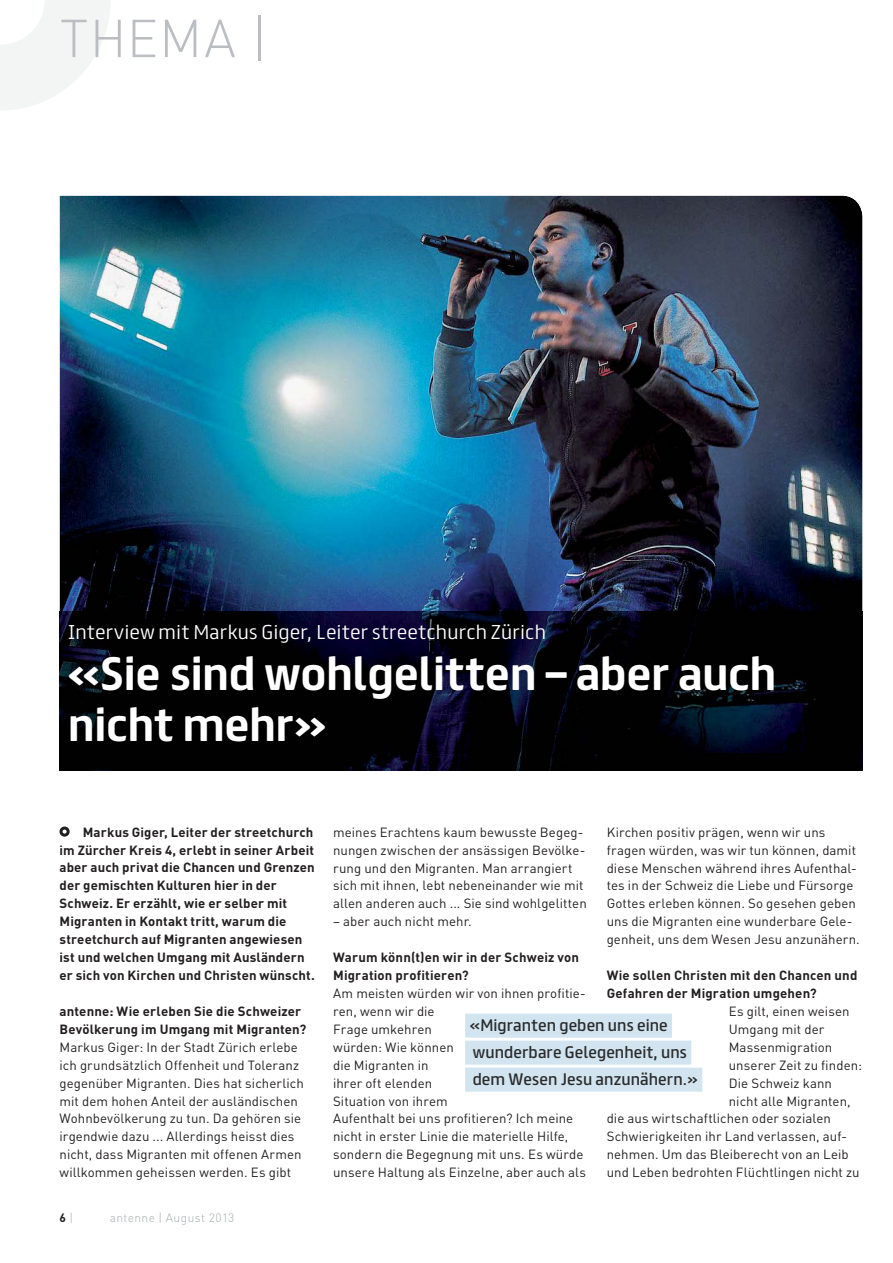
<style>
.page{position:relative;width:893px;height:1263px;background:#fff}
.page>*{position:absolute;margin:0;border:0;box-sizing:border-box;transform-origin:0 0}
.t1{font:300 52.5px "DINOT";letter-spacing:.025em;color:#babdc1}
.t2{font:700 42px/51px "FS Truman";letter-spacing:-.005em;color:#fff}
.t3{font:300 18px "FS Truman";letter-spacing:.01em;color:#fff}
.t4{font:15px/27px "FS Truman";letter-spacing:.005em;color:#2a2b2b}
.t5{font:13.2px/18px "DINOT";letter-spacing:.005em;color:#231f20}
.t6{font:700 13.2px/18px "DINOT";letter-spacing:.01em;color:#231f20}
.t7{font:300 12px "DINOT";letter-spacing:.035em;color:#a6aaae}
.t8{font:700 12px "DINOT";color:#231f20}
.s1{font-weight:300;color:#a6aaae}
</style>
<div class="page">
<svg style="left:0;top:0;width:110px;height:110px"></svg>
<div style="left:60px;top:827px;width:10px;height:10px;border:3px solid #231f20;border-radius:50%"></div>
<img style="left:60px;top:196px;width:802px;height:416px">
<img style="left:60px;top:612px;width:802px;height:159px">
<div style="left:465px;top:1014px;width:207px;height:24px;background:#d1e4f0"></div>
<div style="left:465px;top:1041px;width:226px;height:24px;background:#d1e4f0"></div>
<div style="left:465px;top:1068px;width:237px;height:24px;background:#d1e4f0"></div>
<h1 class="t1" style="left:60px;top:20px;width:210px">THEMA |</h1>
<h3 class="t3" style="left:68px;top:623px;width:479px">Interview mit Markus Giger, Leiter streetchurch Zürich</h3>
<h2 class="t2" style="left:68px;top:653px;width:710px">«Sie sind wohlgelitten – aber auch nicht mehr»</h2>
<p class="t6" style="left:60px;top:824px;width:257px;text-indent:23px">Markus Giger, Leiter der streetchurch im Zürcher Kreis 4, erlebt in seiner Arbeit aber auch privat die Chancen und Grenzen der gemischten Kulturen hier in der Schweiz. Er erzählt, wie er selber mit Migranten in Kontakt tritt, warum die streetchurch auf Migranten angewiesen ist und welchen Umgang mit Ausländern er sich von Kirchen und Christen wünscht.</p>
<p class="t6" style="left:60px;top:1003px;width:248px">antenne: Wie erleben Sie die Schweizer<br>Bevölkerung im Umgang mit Migranten?</p>
<p class="t5" style="left:60px;top:1040px;width:246px">Markus Giger: In der Stadt Zürich erlebe ich grundsätzlich Offenheit und Toleranz gegenüber Migranten. Dies hat sicherlich mit dem hohen Anteil der ausländischen Wohnbevölkerung zu tun. Da gehören sie irgendwie dazu ... Allerdings heisst dies nicht, dass Migranten mit offenen Armen willkommen geheissen werden. Es gibt</p>
<p class="t8" style="left:60px;top:1214px;width:15px">6 <span class="s1">|</span></p>
<p class="t7" style="left:110px;top:1214px;width:126px">antenne | August 2013</p>
<p class="t5" style="left:333px;top:825px;width:255px">meines Erachtens kaum bewusste Begeg&shy;nungen zwischen der ansässigen Bevölke&shy;rung und den Migranten. Man arrangiert sich mit ihnen, lebt nebeneinander wie mit allen anderen auch ... Sie sind wohlgelitten</p>
<p class="t5" style="left:333px;top:914px;width:140px">– aber auch nicht mehr.</p>
<p class="t6" style="left:333px;top:950px;width:247px">Warum könn(t)en wir in der Schweiz von<br>Migration profitieren?</p>
<p class="t5" style="left:333px;top:986px;width:254px">Am meisten würden wir von ihnen profitie&shy;ren, wenn wir die<br>Frage umkehren<br>würden: Wie können<br>die Migranten in<br>ihrer oft elenden<br>Situation von ihrem<br>Aufenthalt bei uns profitieren? Ich meine nicht in erster Linie die materielle Hilfe, sondern die Begegnung mit uns. Es würde unsere Haltung als Einzelne, aber auch als</p>
<p class="t5" style="left:607px;top:825px;width:255px">Kirchen positiv prägen, wenn wir uns fragen würden, was wir tun können, damit diese Menschen während ihres Aufenthal&shy;tes in der Schweiz die Liebe und Fürsorge Gottes erleben können. So gesehen geben uns die Migranten eine wunderbare Gele&shy;genheit, uns dem Wesen Jesu anzunähern.</p>
<p class="t6" style="left:607px;top:967px;width:252px">Wie sollen Christen mit den Chancen und<br>Gefahren der Migration umgehen?</p>
<p class="t5" style="left:729px;top:1004px;width:122px">Es gilt, einen weisen</p>
<p class="t5" style="left:729px;top:1022px;width:97px">Umgang mit der</p>
<p class="t5" style="left:729px;top:1040px;width:105px">Massenmigration</p>
<p class="t5" style="left:729px;top:1058px;width:135px">unserer Zeit zu finden:</p>
<p class="t5" style="left:729px;top:1075px;width:105px">Die Schweiz kann</p>
<p class="t5" style="left:729px;top:1093px;width:123px">nicht alle Migranten,</p>
<p class="t5" style="left:607px;top:1111px;width:226px">die aus wirtschaftlichen oder sozialen</p>
<p class="t5" style="left:607px;top:1129px;width:242px">Schwierigkeiten ihr Land verlassen, auf-</p>
<p class="t5" style="left:607px;top:1147px;width:243px">nehmen. Um das Bleiberecht von an Leib</p>
<p class="t5" style="left:607px;top:1165px;width:254px">und Leben bedrohten Flüchtlingen nicht zu</p>
<p class="t4" style="left:469px;top:1012px;width:230px">«Migranten geben uns eine wunderbare Gelegenheit, uns dem Wesen Jesu anzunähern.»</p>
</div>
